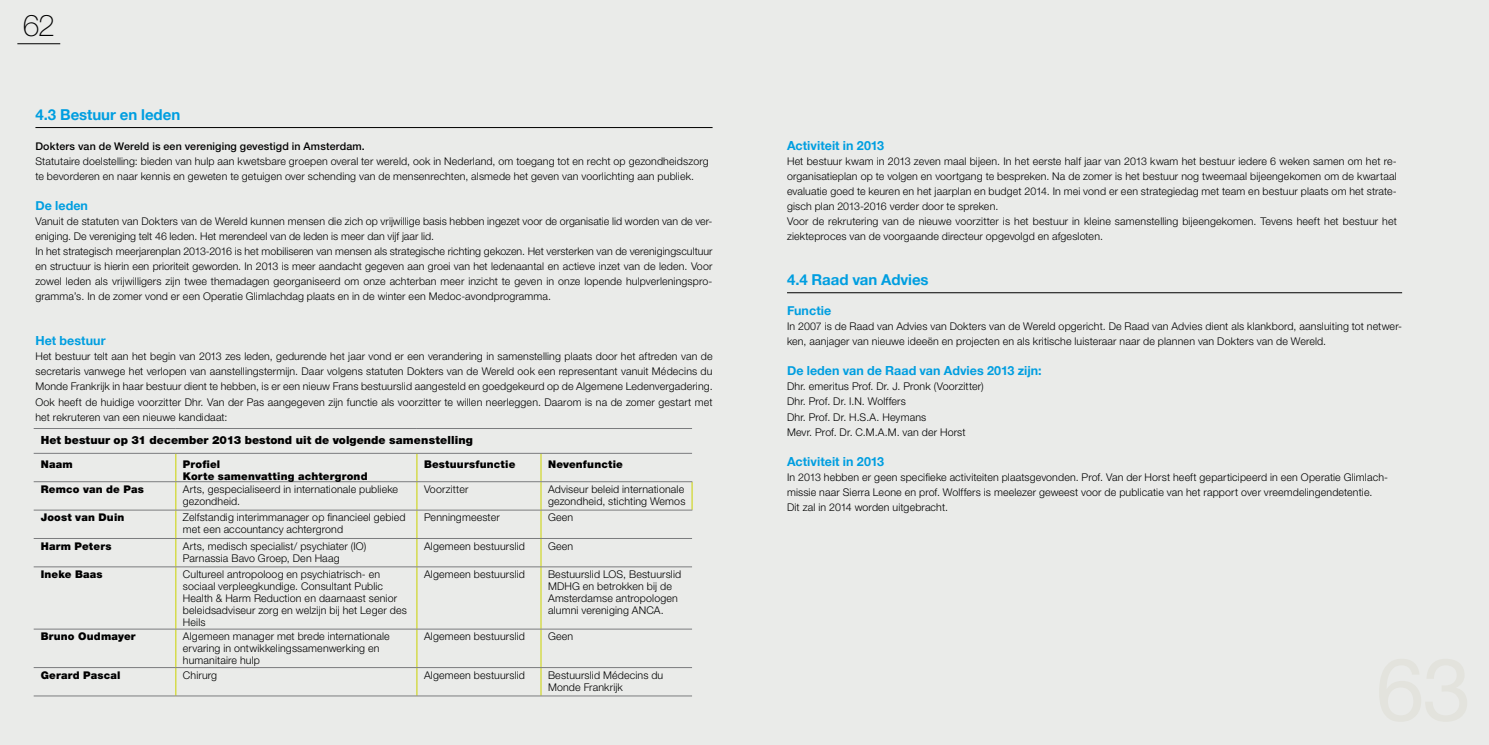
<style>
.page{position:relative;width:1489px;height:745px;background:#fff}
.page>*{position:absolute;margin:0;border:0;box-sizing:border-box;transform-origin:0 0}
.t1{font:100 30px "Helvetica Neue LT Std";color:#000}
.t2{font:700 15px "Helvetica Neue";letter-spacing:-.005em;color:#009ee0}
.t3{font:700 12.5px "Helvetica Neue";letter-spacing:.005em;color:#009ee0}
.t4{font:900 11.25px "Helvetica Neue LT Std";letter-spacing:.005em;color:#000}
.t5{font:300 10.62px/15px "Helvetica Neue LT Std";letter-spacing:.01em;color:#000}
.t6{font:900 10.62px/11.9px "Helvetica Neue LT Std";letter-spacing:.015em;color:#000}
.t7{font:500 10.62px "Helvetica Neue LT Std";letter-spacing:.015em;color:#000}
</style>
<div class="page">
<div style="left:0;top:0;width:1488px;height:744px;background:#eaebe9"></div>
<hr style="left:17px;top:43px;width:43px;height:1px;background:#000">
<hr style="left:35px;top:127px;width:677px;height:1px;background:#000">
<svg style="left:175px;top:453px;width:1px;height:113px"></svg>
<svg style="left:416px;top:453px;width:1px;height:113px"></svg>
<hr style="left:175px;top:566px;width:1px;height:62px;background:#cbd300">
<hr style="left:416px;top:566px;width:1px;height:62px;background:#cbd300">
<hr style="left:540px;top:566px;width:1px;height:62px;background:#cbd300">
<hr style="left:175px;top:629px;width:1px;height:37px;background:#cbd300">
<hr style="left:416px;top:629px;width:1px;height:37px;background:#cbd300">
<hr style="left:540px;top:629px;width:1px;height:37px;background:#cbd300">
<svg style="left:175px;top:667px;width:1px;height:28px"></svg>
<svg style="left:416px;top:667px;width:1px;height:28px"></svg>
<svg style="left:540px;top:667px;width:1px;height:28px"></svg>
<hr style="left:34px;top:428px;width:142px;height:1px;background:#7b7c7e">
<hr style="left:176px;top:428px;width:241px;height:1px;background:#7b7c7e">
<hr style="left:417px;top:428px;width:124px;height:1px;background:#7b7c7e">
<hr style="left:541px;top:428px;width:151px;height:1px;background:#7b7c7e">
<hr style="left:34px;top:452px;width:142px;height:1px;background:#7b7c7e">
<hr style="left:176px;top:452px;width:241px;height:1px;background:#7b7c7e">
<hr style="left:417px;top:452px;width:124px;height:1px;background:#7b7c7e">
<hr style="left:541px;top:452px;width:151px;height:1px;background:#7b7c7e">
<hr style="left:34px;top:481px;width:142px;height:1px;background:#7b7c7e">
<hr style="left:176px;top:481px;width:241px;height:1px;background:#7b7c7e">
<hr style="left:417px;top:481px;width:124px;height:1px;background:#7b7c7e">
<hr style="left:34px;top:509px;width:142px;height:1px;background:#7b7c7e">
<hr style="left:176px;top:509px;width:241px;height:1px;background:#7b7c7e">
<hr style="left:417px;top:509px;width:124px;height:1px;background:#7b7c7e">
<hr style="left:34px;top:538px;width:142px;height:1px;background:#7b7c7e">
<hr style="left:176px;top:538px;width:241px;height:1px;background:#7b7c7e">
<hr style="left:417px;top:538px;width:124px;height:1px;background:#7b7c7e">
<hr style="left:541px;top:538px;width:151px;height:1px;background:#7b7c7e">
<hr style="left:34px;top:566px;width:142px;height:1px;background:#7b7c7e">
<hr style="left:176px;top:566px;width:241px;height:1px;background:#7b7c7e">
<hr style="left:417px;top:566px;width:124px;height:1px;background:#7b7c7e">
<hr style="left:541px;top:566px;width:151px;height:1px;background:#7b7c7e">
<hr style="left:34px;top:628px;width:142px;height:1px;background:#7b7c7e">
<hr style="left:176px;top:628px;width:241px;height:1px;background:#7b7c7e">
<hr style="left:417px;top:628px;width:124px;height:1px;background:#7b7c7e">
<hr style="left:541px;top:628px;width:151px;height:1px;background:#7b7c7e">
<hr style="left:34px;top:666px;width:142px;height:1px;background:#7b7c7e">
<hr style="left:176px;top:666px;width:241px;height:1px;background:#7b7c7e">
<hr style="left:417px;top:666px;width:124px;height:1px;background:#7b7c7e">
<hr style="left:541px;top:666px;width:151px;height:1px;background:#7b7c7e">
<hr style="left:34px;top:695px;width:142px;height:1px;background:#7b7c7e">
<hr style="left:176px;top:695px;width:241px;height:1px;background:#7b7c7e">
<hr style="left:417px;top:695px;width:124px;height:1px;background:#7b7c7e">
<hr style="left:541px;top:695px;width:151px;height:1px;background:#7b7c7e">
<svg style="left:540px;top:453px;width:1px;height:113px"></svg>
<svg style="left:691px;top:482px;width:1px;height:27px"></svg>
<hr style="left:541px;top:481px;width:151px;height:1px;background:#7b7c7e">
<hr style="left:541px;top:509px;width:151px;height:1px;background:#7b7c7e">
<hr style="left:787px;top:292px;width:614px;height:1px;background:#000">
<h1 class="t1" style="left:23px;top:8px;width:34px">62</h1>
<h2 class="t2" style="left:35px;top:105px;width:146px">4.3 Bestuur en leden</h2>
<p class="t7" style="left:35px;top:140px;width:331px">Dokters van de Wereld is een vereniging gevestigd in Amsterdam.</p>
<p class="t5" style="left:35px;top:154px;width:674px">Statutaire doelstelling: bieden van hulp aan kwetsbare groepen overal ter wereld, ook in Nederland, om toegang tot en recht op gezondheidszorg te bevorderen en naar kennis en geweten te getuigen over schending van de mensenrechten, alsmede het geven van voorlichting aan publiek.</p>
<p class="t3" style="left:35px;top:198px;width:54px">De leden</p>
<p class="t5" style="left:35px;top:214px;width:678px">Vanuit de statuten van Dokters van de Wereld kunnen mensen die zich op vrijwillige basis hebben ingezet voor de organisatie lid worden van de ver&shy;eniging. De vereniging telt 46 leden. Het merendeel van de leden is meer dan vijf jaar lid.<br>In het strategisch meerjarenplan 2013-2016 is het mobiliseren van mensen als strategische richting gekozen. Het versterken van de verenigingscultuur en structuur is hierin een prioriteit geworden. In 2013 is meer aandacht gegeven aan groei van het ledenaantal en actieve inzet van de leden. Voor zowel leden als vrijwilligers zijn twee themadagen georganiseerd om onze achterban meer inzicht te geven in onze lopende hulpverleningspro&shy;gramma’s. In de zomer vond er een Operatie Glimlachdag plaats en in de winter een Medoc-avondprogramma.</p>
<p class="t3" style="left:35px;top:333px;width:72px">Het bestuur</p>
<p class="t5" style="left:35px;top:349px;width:678px;text-align:justify">Het bestuur telt aan het begin van 2013 zes leden, gedurende het jaar vond er een verandering in samenstelling plaats door het aftreden van de secretaris vanwege het verlopen van aanstellingstermijn. Daar volgens statuten Dokters van de Wereld ook een representant vanuit Médecins du Monde Frankrijk in haar bestuur dient te hebben, is er een nieuw Frans bestuurslid aangesteld en goedgekeurd op de Algemene Ledenvergadering.<br>Ook heeft de huidige voorzitter Dhr. Van der Pas aangegeven zijn functie als voorzitter te willen neerleggen. Daarom is na de zomer gestart met het rekruteren van een nieuwe kandidaat:</p>
<p class="t4" style="left:41px;top:432px;width:433px">Het bestuur op 31 december 2013 bestond uit de volgende samenstelling</p>
<p class="t6" style="left:41px;top:458px;width:33px">Naam</p>
<p class="t6" style="left:183px;top:458px;width:186px">Profiel<br>Korte samenvatting achtergrond</p>
<p class="t6" style="left:424px;top:458px;width:93px">Bestuursfunctie</p>
<p class="t6" style="left:548px;top:458px;width:76px">Nevenfunctie</p>
<p class="t6" style="left:41px;top:482px;width:105px">Remco van de Pas</p>
<p class="t5" style="left:183px;top:482px;width:217px;line-height:11.9px">Arts, gespecialiseerd in internationale publieke gezondheid.</p>
<p class="t5" style="left:424px;top:481px;width:46px">Voorzitter</p>
<p class="t5" style="left:548px;top:482px;width:139px;line-height:11.9px">Adviseur beleid internationale gezondheid, stichting Wemos</p>
<p class="t6" style="left:41px;top:511px;width:85px">Joost van Duin</p>
<p class="t5" style="left:183px;top:511px;width:224px;line-height:11.9px">Zelfstandig interimmanager op financieel gebied met een accountancy achtergrond</p>
<p class="t5" style="left:424px;top:509px;width:77px">Penningmeester</p>
<p class="t5" style="left:548px;top:509px;width:27px">Geen</p>
<p class="t6" style="left:41px;top:539px;width:72px">Harm Peters</p>
<p class="t5" style="left:183px;top:539px;width:185px;line-height:11.9px">Arts, medisch specialist/ psychiater (IO)<br>Parnassia Bavo Groep, Den Haag</p>
<p class="t5" style="left:424px;top:537px;width:102px">Algemeen bestuurslid</p>
<p class="t5" style="left:548px;top:537px;width:27px">Geen</p>
<p class="t6" style="left:41px;top:568px;width:63px">Ineke Baas</p>
<p class="t5" style="left:183px;top:567px;width:225px;line-height:11.9px">Cultureel antropoloog en psychiatrisch- en sociaal verpleegkundige. Consultant Public Health &amp; Harm Reduction en daarnaast senior beleidsadviseur zorg en welzijn bij het Leger des Heils</p>
<p class="t5" style="left:424px;top:566px;width:102px">Algemeen bestuurslid</p>
<p class="t5" style="left:548px;top:567px;width:135px;line-height:11.9px">Bestuurslid LOS, Bestuurslid<br>MDHG en betrokken bij de<br>Amsterdamse antropologen alumni vereniging ANCA.</p>
<p class="t6" style="left:41px;top:630px;width:96px">Bruno Oudmayer</p>
<p class="t5" style="left:183px;top:630px;width:208px;line-height:11.9px">Algemeen manager met brede internationale ervaring in ontwikkelingssamenwerking en humanitaire hulp</p>
<p class="t5" style="left:424px;top:628px;width:102px">Algemeen bestuurslid</p>
<p class="t5" style="left:548px;top:628px;width:27px">Geen</p>
<p class="t6" style="left:41px;top:668px;width:81px">Gerard Pascal</p>
<p class="t5" style="left:183px;top:666px;width:36px">Chirurg</p>
<p class="t5" style="left:424px;top:666px;width:102px">Algemeen bestuurslid</p>
<p class="t5" style="left:548px;top:668px;width:117px;line-height:11.9px">Bestuurslid Médecins du<br>Monde Frankrijk</p>
<p class="t3" style="left:787px;top:138px;width:99px">Activiteit in 2013</p>
<p class="t5" style="left:787px;top:154px;width:611px">Het bestuur kwam in 2013 zeven maal bijeen. In het eerste half jaar van 2013 kwam het bestuur iedere 6 weken samen om het re&shy;organisatieplan op te volgen en voortgang te bespreken. Na de zomer is het bestuur nog tweemaal bijeengekomen om de kwartaal evaluatie goed te keuren en het jaarplan en budget 2014. In mei vond er een strategiedag met team en bestuur plaats om het strate&shy;gisch plan 2013-2016 verder door te spreken.<br>Voor de rekrutering van de nieuwe voorzitter is het bestuur in kleine samenstelling bijeengekomen. Tevens heeft het bestuur het ziekteproces van de voorgaande directeur opgevolgd en afgesloten.</p>
<h2 class="t2" style="left:787px;top:270px;width:143px">4.4 Raad van Advies</h2>
<p class="t3" style="left:787px;top:303px;width:46px">Functie</p>
<p class="t5" style="left:787px;top:319px;width:616px">In 2007 is de Raad van Advies van Dokters van de Wereld opgericht. De Raad van Advies dient als klankbord, aansluiting tot netwer&shy;ken, aanjager van nieuwe ideeën en projecten en als kritische luisteraar naar de plannen van Dokters van de Wereld.</p>
<p class="t3" style="left:787px;top:363px;width:256px">De leden van de Raad van Advies 2013 zijn:</p>
<p class="t5" style="left:787px;top:379px;width:198px">Dhr. emeritus Prof. Dr. J. Pronk (Voorzitter)<br>Dhr. Prof. Dr. I.N. Wolffers<br>Dhr. Prof. Dr. H.S.A. Heymans<br>Mevr. Prof. Dr. C.M.A.M. van der Horst</p>
<p class="t3" style="left:787px;top:453px;width:99px">Activiteit in 2013</p>
<p class="t5" style="left:787px;top:469px;width:602px">In 2013 hebben er geen specifieke activiteiten plaatsgevonden. Prof. Van der Horst heeft geparticipeerd in een Operatie Glimlach&shy;missie naar Sierra Leone en prof. Wolffers is meelezer geweest voor de publicatie van het rapport over vreemdelingendetentie.<br>Dit zal in 2014 worden uitgebracht.</p>
</div>
